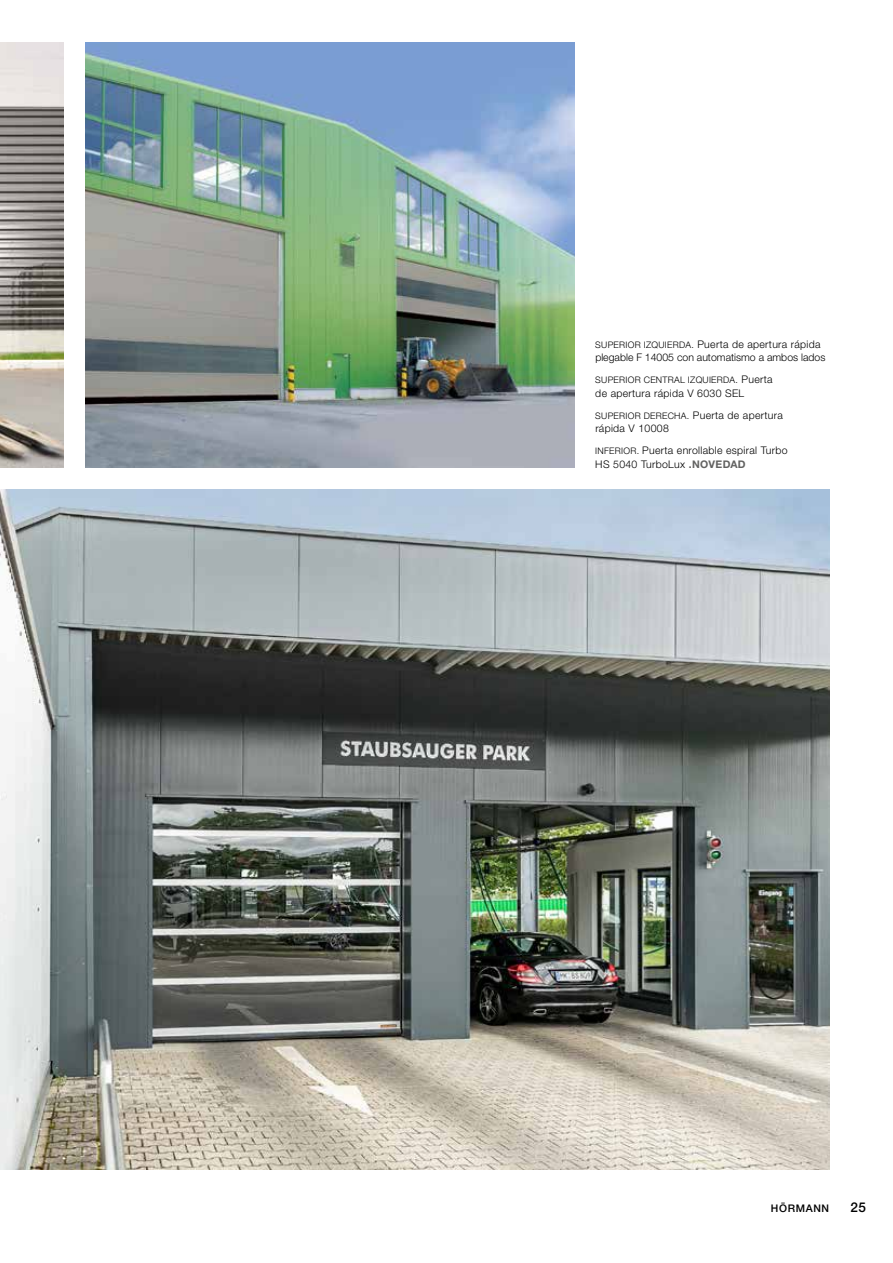
<style>
.page{position:relative;width:893px;height:1263px;background:#fff}
.page>*{position:absolute;margin:0;border:0;box-sizing:border-box;transform-origin:0 0}
.t1{font:500 13.5px "Hoermann Helvetica Neue";color:#000}
.t2{font:300 10.5px/22px "Hoermann Helvetica Neue";letter-spacing:.03em;color:#000}
.t3{font:300 10.5px/13.5px "Hoermann Helvetica Neue";color:#000}
.t4{font:500 10.5px "Hoermann Helvetica Neue";letter-spacing:.06em;color:#000}
.t5{font:300 9px "Hoermann Helvetica Neue";letter-spacing:.03em;color:#000}
.s1{font-size:9px}
.s2{font-size:10.5px}
.s3{font-weight:700;color:#626261}
</style>
<div class="page">
<img style="left:0;top:43px;width:64px;height:425px">
<img style="left:85px;top:43px;width:489px;height:425px">
<img style="left:0;top:489px;width:829px;height:680px">
<p class="t3" style="left:595px;top:337px;width:232px"><span class="s1">SUPERIOR IZQUIERDA.</span> Puerta de apertura rápida plegable F 14005 con automatismo a ambos lados</p>
<p class="t5" style="left:595px;top:374px;width:179px">SUPERIOR CENTRAL IZQUIERDA. <span class="s2">Puerta</span></p>
<p class="t2" style="left:595px;top:381px;width:150px">de apertura rápida V 6030 SEL</p>
<p class="t5" style="left:595px;top:409px;width:189px">SUPERIOR DERECHA. <span class="s2">Puerta de apertura</span></p>
<p class="t2" style="left:595px;top:417px;width:194px">rápida V 10008<br><span class="s1">INFERIOR.</span> Puerta enrollable espiral Turbo</p>
<p class="t2" style="left:595px;top:452px;width:152px">HS 5040 TurboLux <span class="s3">.NOVEDAD</span></p>
<p class="t4" style="left:771px;top:1201px;width:60px">HÖRMANN</p>
<p class="t1" style="left:850px;top:1198px;width:17px">25</p>
</div>
